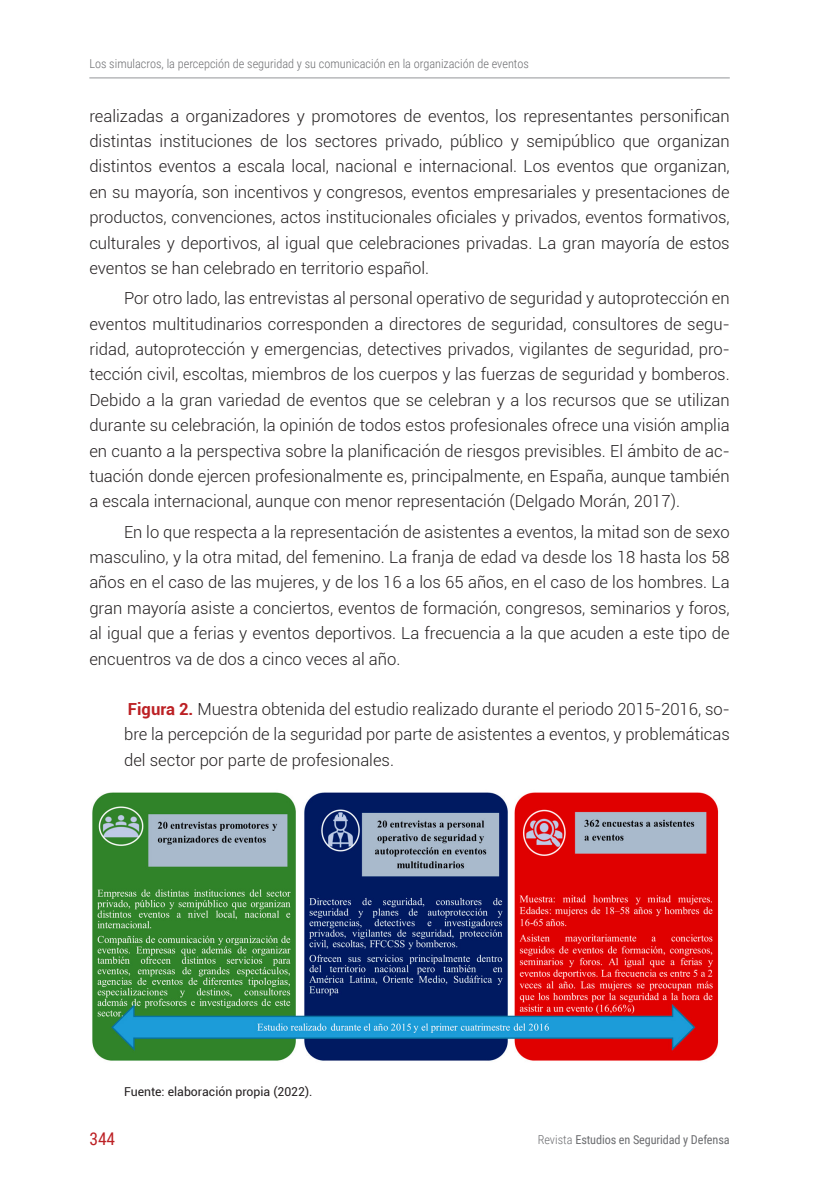
<style>
.page{position:relative;width:839px;height:1191px;background:#fff}
.page>*{position:absolute;margin:0;border:0;box-sizing:border-box;transform-origin:0 0}
.t1{font:17.5px "Roboto Condensed";color:#bc2024}
.PARRAFOS{font:300 16.62px/25.4px "Roboto";color:#231f20;text-align:justify}
.PRIMER_PARRAFO{font:300 16.62px/25.4px "Roboto";color:#231f20;text-align:justify}
.t2{font:300 12.25px "Roboto Condensed";color:#6c6d70}
.t3{font:12.25px "Roboto Condensed";letter-spacing:-.01em;color:#6c6d70}
.FUENTE_OK{font:12.25px "Roboto";color:#231f20}
.s1{font-weight:700;color:#bc2024}
.s2{font-weight:300}
</style>
<div class="page">
<hr style="left:89px;top:77px;width:640px;height:1px;background:#939598">
<img style="left:92px;top:792px;width:627px;height:269px">
<p class="t2" style="left:89px;top:55px;width:441px">Los simulacros, la percepción de seguridad y su comunicación en la organización de eventos</p>
<p class="PRIMER_PARRAFO" style="left:89px;top:102px;width:641px">realizadas a organizadores y promotores de eventos, los representantes personifican distintas instituciones de los sectores privado, público y semipúblico que organizan distintos eventos a escala local, nacional e internacional. Los eventos que organizan, en su mayoría, son incentivos y congresos, eventos empresariales y presentaciones de productos, convenciones, actos institucionales oficiales y privados, eventos formativos, culturales y deportivos, al igual que celebraciones privadas. La gran mayoría de estos eventos se han celebrado en territorio español.</p>
<p class="PARRAFOS" style="left:89px;top:285px;width:641px;text-indent:35px">Por otro lado, las entrevistas al personal operativo de seguridad y autoprotección en eventos multitudinarios corresponden a directores de seguridad, consultores de segu&shy;ridad, autoprotección y emergencias, detectives privados, vigilantes de seguridad, pro&shy;tección civil, escoltas, miembros de los cuerpos y las fuerzas de seguridad y bomberos.<br>Debido a la gran variedad de eventos que se celebran y a los recursos que se utilizan durante su celebración, la opinión de todos estos profesionales ofrece una visión amplia en cuanto a la perspectiva sobre la planificación de riesgos previsibles. El ámbito de ac&shy;tuación donde ejercen profesionalmente es, principalmente, en España, aunque también a escala internacional, aunque con menor representación (Delgado Morán, 2017).</p>
<p class="PARRAFOS" style="left:89px;top:518px;width:641px;text-indent:35px">En lo que respecta a la representación de asistentes a eventos, la mitad son de sexo masculino, y la otra mitad, del femenino. La franja de edad va desde los 18 hasta los 58 años en el caso de las mujeres, y de los 16 a los 65 años, en el caso de los hombres. La gran mayoría asiste a conciertos, eventos de formación, congresos, seminarios y foros, al igual que a ferias y eventos deportivos. La frecuencia a la que acuden a este tipo de encuentros va de dos a cinco veces al año.</p>
<p class="PARRAFOS" style="left:124px;top:695px;width:607px"><span class="s1">Figura 2.</span> Muestra obtenida del estudio realizado durante el periodo 2015-2016, so&shy;bre la percepción de la seguridad por parte de asistentes a eventos, y problemáticas del sector por parte de profesionales.</p>
<p class="FUENTE_OK" style="left:124px;top:1083px;width:190px">Fuente: elaboración propia (2022).</p>
<p class="t1" style="left:89px;top:1126px;width:27px">344</p>
<p class="t3" style="left:537px;top:1131px;width:193px"><span class="s2">Revista</span> Estudios en Seguridad y Defensa</p>
</div>
